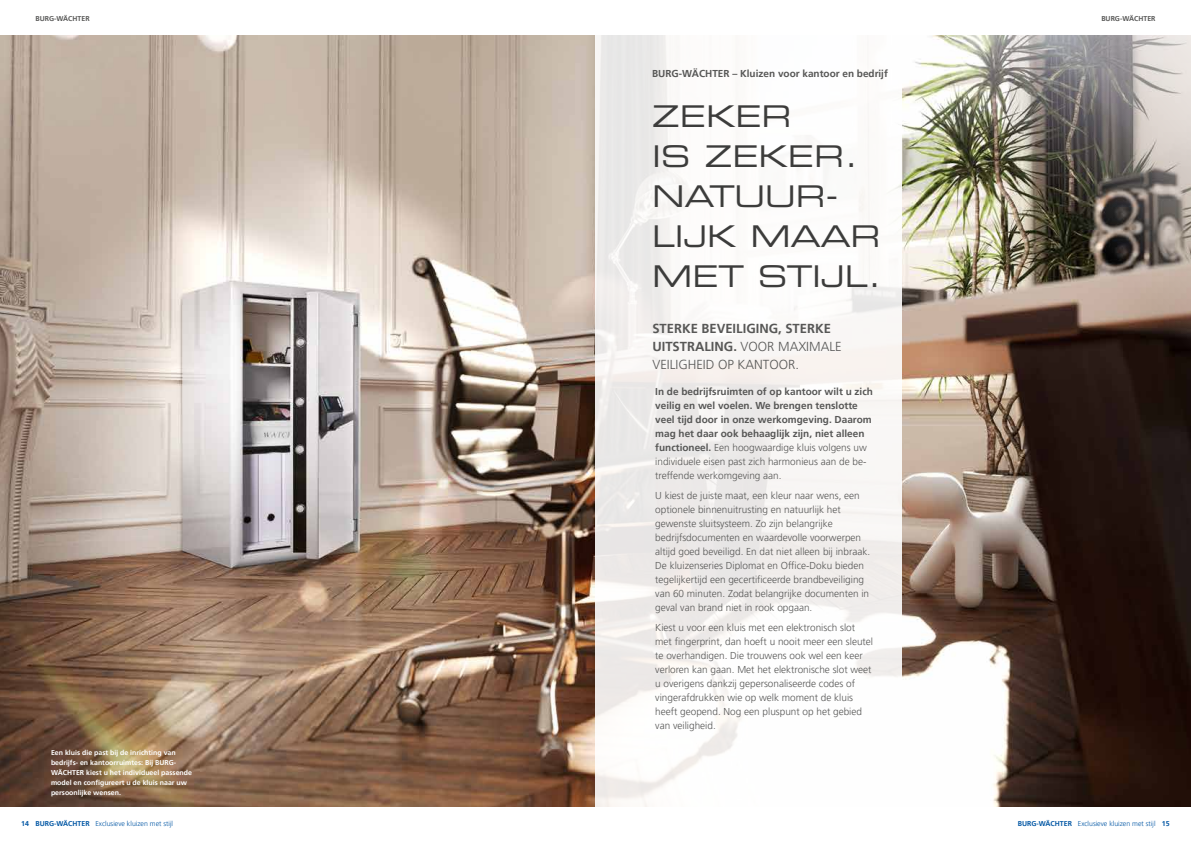
<style>
.page{position:relative;width:1191px;height:842px;background:#fff}
.page>*{position:absolute;margin:0;border:0;box-sizing:border-box;transform-origin:0 0}
.t1{font:30px/40px "Eurostile LT Std Ex 2";color:#3c3c3b}
.t2{font:700 13px/18px "Frutiger LT Pro";color:#575756}
.t3{font:300 10px/14px "Frutiger LT Pro";color:#575756}
.t4{font:700 10px/14px "Frutiger LT Pro";color:#575756}
.t5{font:700 7px/10px "Frutiger LT Pro";color:#fff}
.t6{font:300 7px "Frutiger LT Pro";color:#0056a4}
.t7{font:700 7px "Frutiger LT Pro";color:#575756}
.s1{font-weight:300}
.s2{font-weight:700}
</style>
<div class="page">
<img style="left:0;top:35px;width:1191px;height:771px">
<svg style="left:595px;top:35px;width:306px;height:772px;fill:#f9f7f6"></svg>
<p class="t7" style="left:35px;top:14px;width:56px">BURG-WÄCHTER</p>
<p class="t7" style="left:1101px;top:14px;width:56px">BURG-WÄCHTER</p>
<p class="t4" style="left:652px;top:66px;width:237px">BURG-WÄCHTER – Kluizen voor kantoor en bedrijf</p>
<h1 class="t1" style="left:652px;top:96px;width:231px">ZEKER<br>IS ZEKER.<br>NATUUR-<br>LIJK MAAR<br>MET STIJL.</h1>
<h2 class="t2" style="left:652px;top:320px;width:191px">STERKE BEVEILIGING, STERKE<br>UITSTRALING. <span class="s1">VOOR MAXIMALE<br>VEILIGHEID OP KANTOOR.</span></h2>
<p class="t5" style="left:51px;top:748px;width:142px">Een kluis die past bij de inrichting van bedrijfs- en kantoorruimtes: Bij BURG-WÄCHTER kiest u het individueel passende model en configureert u de kluis naar uw persoonlijke wensen.</p>
<p class="t4" style="left:655px;top:385px;width:219px">In de bedrijfsruimten of op kantoor wilt u zich veilig en wel voelen. We brengen tenslotte veel tijd door in onze werkomgeving. Daarom mag het daar ook behaaglijk zijn, niet alleen functioneel. <span class="s1">Een hoogwaardige kluis volgens uw individuele eisen past zich harmonieus aan de be&shy;treffende werkomgeving aan.</span></p>
<p class="t3" style="left:655px;top:489px;width:216px">U kiest de juiste maat, een kleur naar wens, een optionele binnenuitrusting en natuurlijk het gewenste sluitsysteem. Zo zijn belangrijke bedrijfsdocumenten en waardevolle voorwerpen altijd goed beveiligd. En dat niet alleen bij inbraak.<br>De kluizenseries Diplomat en Office-Doku bieden tegelijkertijd een gecertificeerde brandbeveiliging van 60 minuten. Zodat belangrijke documenten in geval van brand niet in rook opgaan.</p>
<p class="t3" style="left:655px;top:620px;width:219px">Kiest u voor een kluis met een elektronisch slot met fingerprint, dan hoeft u nooit meer een sleutel te overhandigen. Die trouwens ook wel een keer verloren kan gaan. Met het elektronische slot weet u overigens dankzij gepersonaliseerde codes of vingerafdrukken wie op welk moment de kluis heeft geopend. Nog een pluspunt op het gebied van veiligheid.</p>
<p class="t6" style="left:21px;top:820px;width:153px"><span class="s2">14 BURG-WÄCHTER</span> Exclusieve kluizen met stijl</p>
<p class="t6" style="left:1017px;top:820px;width:153px"><span class="s2">BURG-WÄCHTER</span> Exclusieve kluizen met stijl <span class="s2">15</span></p>
</div>
